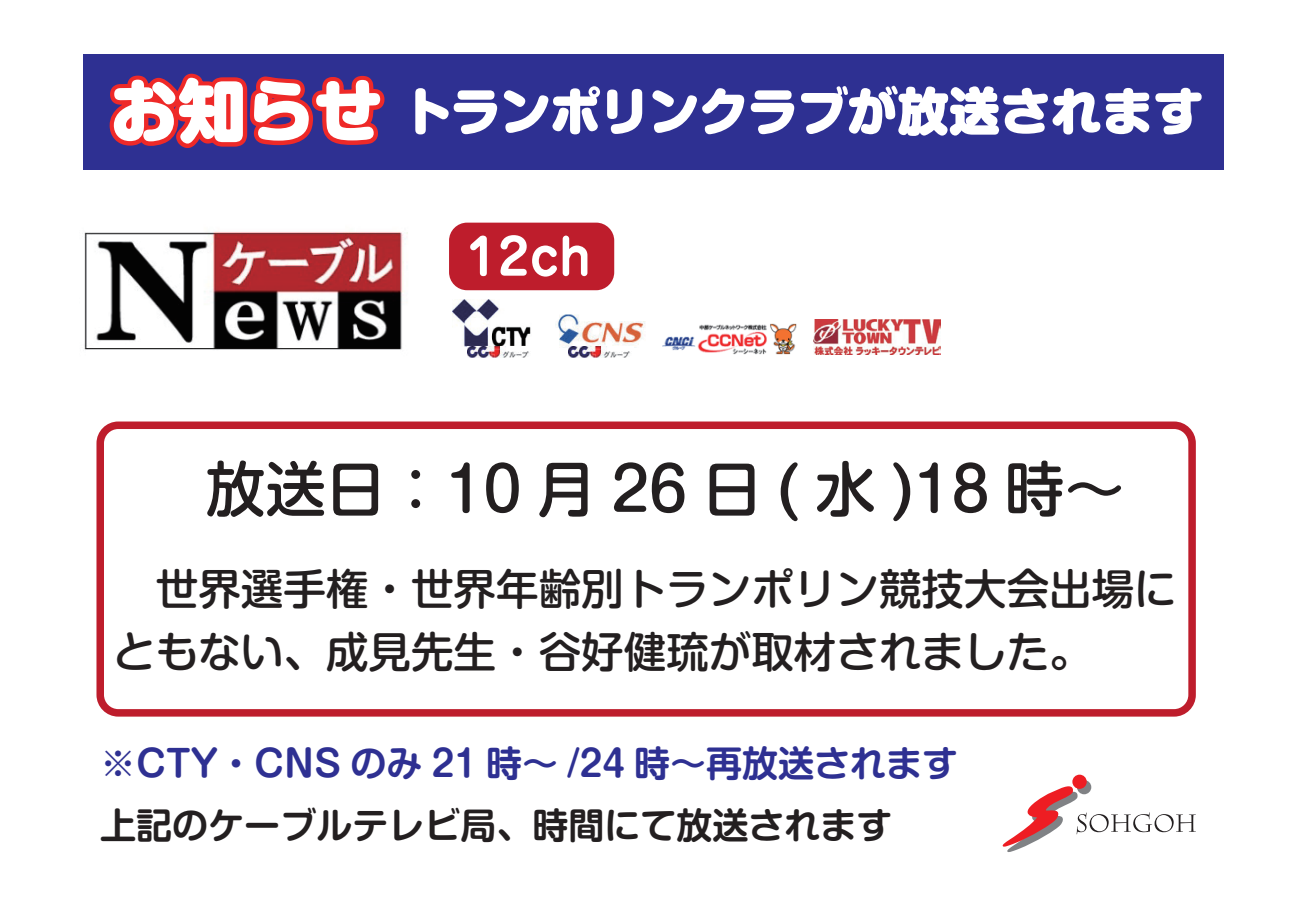
<style>
.page{position:relative;width:1289px;height:919px;background:#fff}
.page>*{position:absolute;margin:0;border:0;box-sizing:border-box;transform-origin:0 0}
.t1{font:500 60px "Shin M Go";color:#231f20}
.t2{font:900 51px "Shin M Go";letter-spacing:-.03em;color:#fff}
.t3{font:700 51px "Jun 501";color:#fff}
.t4{font:500 42.45px/62.2px "Shin M Go";color:#231f20}
.t5{font:700 36px "Shin M Go De";color:#2e3092}
.t6{font:700 36px "Shin M Go De";color:#231f20}
.s1{font-size:68.1px;color:#ee2928}
</style>
<div class="page">
<img style="left:84px;top:231px;width:324px;height:119px">
<img style="left:452px;top:299px;width:79px;height:48px">
<img style="left:555px;top:314px;width:91px;height:32px">
<img style="left:568px;top:346px;width:62px;height:11px">
<img style="left:467px;top:347px;width:62px;height:11px">
<img style="left:813px;top:319px;width:127px;height:36px">
<img style="left:662px;top:323px;width:135px;height:32px">
<div style="left:96px;top:421px;width:1099px;height:295px;border:8px solid #be1d2c;border-radius:18px"></div>
<div style="left:449px;top:223px;width:165px;height:67px;background:#be1d2c;border-radius:18px"></div>
<svg style="left:1076px;top:780px;width:15px;height:14px"></svg>
<div style="left:1072px;top:774px;width:14px;height:14px;background:#ee1d23;border-radius:50%"></div>
<svg style="left:1002px;top:785px;width:193px;height:67px"></svg>
<div style="left:83px;top:55px;width:1140px;height:115px;background:#2e3092"></div>
<svg style="left:109px;top:73px;width:276px;height:75px"></svg>
<p class="t2" style="left:110px;top:73px;width:1095px"><span class="s1">お知らせ</span>トランポリンクラブが放送されます</p>
<p class="t3" style="left:465px;top:220px;width:127px">12ch</p>
<h1 class="t1" style="left:206px;top:446px;width:920px">放送日：10 月 26 日 ( 水 )18 時～</h1>
<p class="t4" style="left:113px;top:554px;width:1064px">　世界選手権・世界年齢別トランポリン競技大会出場にともない、成見先生・谷好健琉が取材されました。</p>
<p class="t5" style="left:100px;top:737px;width:859px">※CTY・CNS のみ 21 時～ /24 時～再放送されます</p>
<p class="t6" style="left:100px;top:799px;width:794px">上記のケーブルテレビ局、時間にて放送されます</p>
</div>
